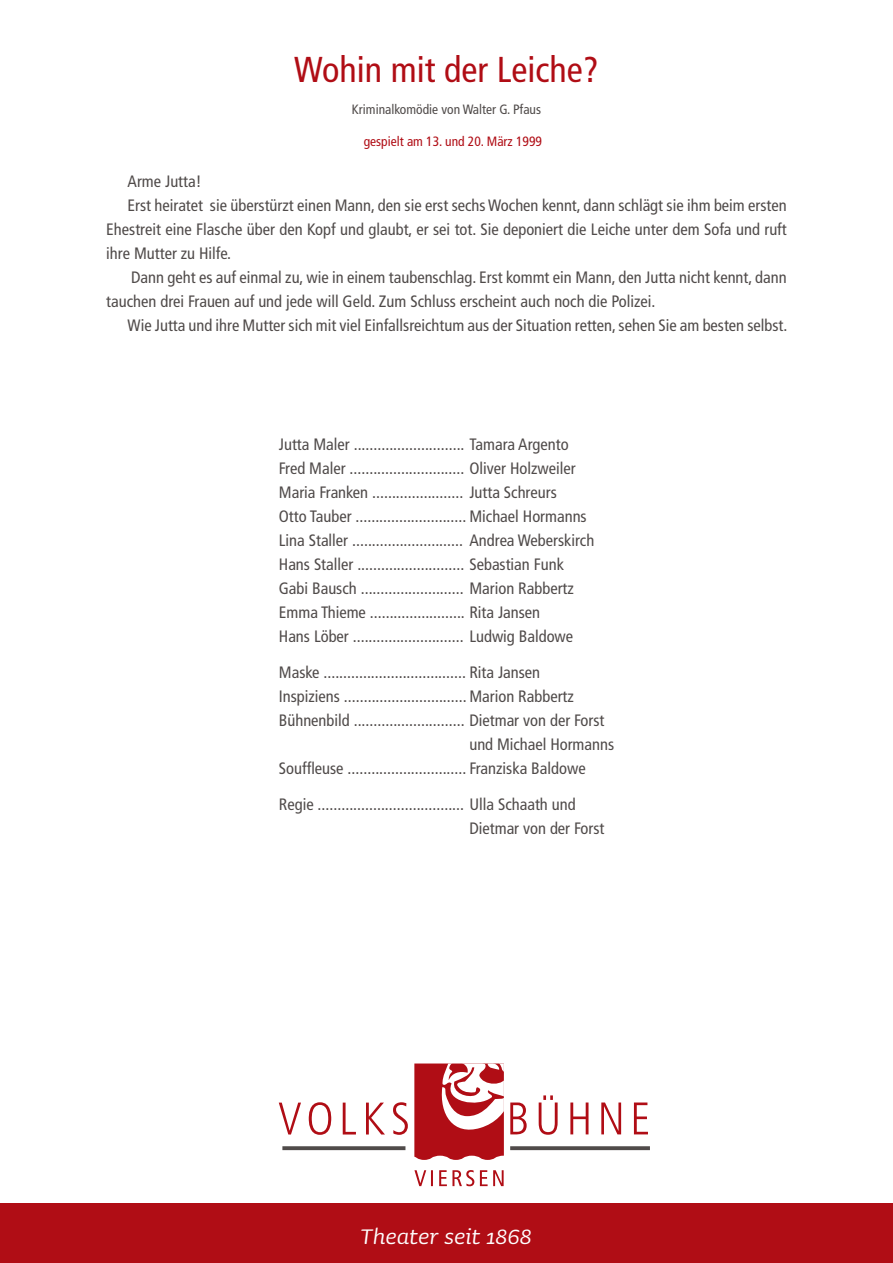
<style>
.page{position:relative;width:893px;height:1263px;background:#fff}
.page>*{position:absolute;margin:0;border:0;box-sizing:border-box;transform-origin:0 0}
.t1{font:condensed 36px "Frutiger LT";color:#b00d15}
.t2{font:italic 28.2px "Sauna";color:#fff}
.t3{font:condensed 16.5px/24px "Frutiger LT";color:#504b4a}
.t4{font:condensed 13.5px "Frutiger LT";color:#504b4a}
.t5{font:condensed 13.5px "Frutiger LT";color:#b00d15}
</style>
<div class="page">
<div style="left:0;top:1203px;width:893px;height:60px;background:#b00d15"></div>
<svg style="left:279px;top:1102px;width:129px;height:33px"></svg>
<svg style="left:510px;top:1095px;width:138px;height:40px"></svg>
<svg style="left:414px;top:1064px;width:90px;height:96px"></svg>
<svg style="left:414px;top:1170px;width:90px;height:16px"></svg>
<svg style="left:282px;top:1146px;width:123px;height:4px"></svg>
<svg style="left:510px;top:1146px;width:140px;height:4px"></svg>
<h1 class="t1" style="left:294px;top:52px;width:306px">Wohin mit der Leiche?</h1>
<p class="t4" style="left:352px;top:103px;width:191px">Kriminalkomödie von Walter G. Pfaus</p>
<p class="t5" style="left:364px;top:135px;width:180px">gespielt am 13. und 20. März 1999</p>
<p class="t3" style="left:128px;top:170px;width:75px">Arme Jutta!</p>
<p class="t3" style="left:128px;top:194px;width:661px">Erst heiratet sie überstürzt einen Mann, den sie erst sechs Wochen kennt, dann schlägt sie ihm beim ersten</p>
<p class="t3" style="left:106px;top:218px;width:682px">Ehestreit eine Flasche über den Kopf und glaubt, er sei tot. Sie deponiert die Leiche unter dem Sofa und ruft</p>
<p class="t3" style="left:106px;top:242px;width:126px">ihre Mutter zu Hilfe.</p>
<p class="t3" style="left:131px;top:266px;width:657px">Dann geht es auf einmal zu, wie in einem taubenschlag. Erst kommt ein Mann, den Jutta nicht kennt, dann</p>
<p class="t3" style="left:106px;top:290px;width:551px">tauchen drei Frauen auf und jede will Geld. Zum Schluss erscheint auch noch die Polizei.</p>
<p class="t3" style="left:128px;top:314px;width:661px">Wie Jutta und ihre Mutter sich mit viel Einfallsreichtum aus der Situation retten, sehen Sie am besten selbst.</p>
<p class="t3" style="left:279px;top:433px;width:317px">Jutta Maler ............................ Tamara Argento Fred Maler ............................. Oliver Holzweiler Maria Franken ....................... Jutta Schreurs<br>Otto Tauber ............................ Michael Hormanns Lina Staller ............................ Andrea Weberskirch Hans Staller ........................... Sebastian Funk Gabi Bausch .......................... Marion Rabbertz Emma Thieme ........................ Rita Jansen<br>Hans Löber ............................ Ludwig Baldowe</p>
<p class="t3" style="left:279px;top:661px;width:263px">Maske .................................... Rita Jansen</p>
<p class="t3" style="left:279px;top:685px;width:296px">Inspiziens ............................... Marion Rabbertz</p>
<p class="t3" style="left:279px;top:709px;width:327px">Bühnenbild ............................ Dietmar von der Forst</p>
<p class="t3" style="left:469px;top:733px;width:146px">und Michael Hormanns</p>
<p class="t3" style="left:279px;top:757px;width:308px">Souffleuse .............................. Franziska Baldowe</p>
<p class="t3" style="left:469px;top:793px;width:136px;text-indent:-190px">Regie ..................................... Ulla Schaath und<br>Dietmar von der Forst</p>
<h2 class="t2" style="left:361px;top:1218px;width:172px">Theater seit 1868</h2>
</div>
